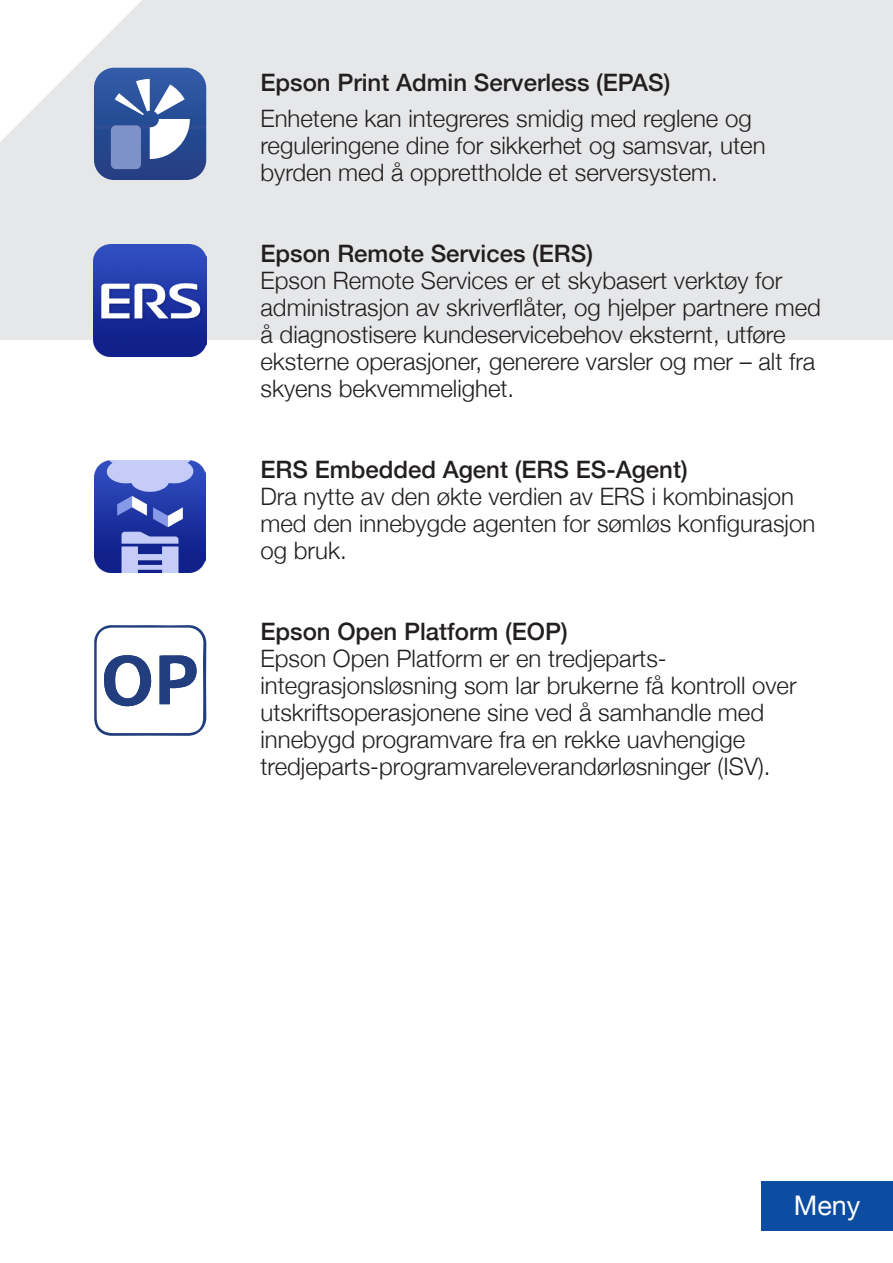
<style>
.page{position:relative;width:893px;height:1263px;background:#fff}
.page>*{position:absolute;margin:0;border:0;box-sizing:border-box;transform-origin:0 0}
.t1{font:27px "Helvetica Neue";color:#fff}
.t2{font:300 24px/27px "Helvetica Neue";color:#231f20}
.t3{font:500 24px "Helvetica Neue";color:#231f20}
</style>
<div class="page">
<div style="left:0;top:0;width:893px;height:340px;background:#e6e7e9"></div>
<svg style="left:94px;top:625px;width:112px;height:111px"></svg>
<img style="left:94px;top:244px;width:112px;height:113px">
<div style="left:761px;top:1181px;width:132px;height:50px;background:#0d4da1"></div>
<svg style="left:94px;top:68px;width:112px;height:112px;background:#5974ae"></svg>
<img style="left:94px;top:461px;width:112px;height:111px">
<p class="t3" style="left:260px;top:64px;width:411px">Epson Print Admin Serverless (EPAS)</p>
<p class="t2" style="left:260px;top:103px;width:507px">Enhetene kan integreres smidig med reglene og reguleringene dine for sikkerhet og samsvar, uten byrden med å opprettholde et serversystem.</p>
<p class="t3" style="left:260px;top:234px;width:334px">Epson Remote Services (ERS)</p>
<p class="t2" style="left:260px;top:265px;width:562px">Epson Remote Services er et skybasert verktøy for administrasjon av skriverflåter, og hjelper partnere med å diagnostisere kundeservicebehov eksternt, utføre eksterne operasjoner, generere varsler og mer – alt fra skyens bekvemmelighet.</p>
<p class="t3" style="left:260px;top:450px;width:429px">ERS Embedded Agent (ERS ES-Agent)</p>
<p class="t2" style="left:260px;top:481px;width:556px">Dra nytte av den økte verdien av ERS i kombinasjon med den innebygde agenten for sømløs konfigurasjon og bruk.</p>
<p class="t3" style="left:260px;top:612px;width:309px">Epson Open Platform (EOP)</p>
<p class="t2" style="left:260px;top:643px;width:538px">Epson Open Platform er en tredjeparts&shy;integrasjonsløsning som lar brukerne få kontroll over utskriftsoperasjonene sine ved å samhandle med innebygd programvare fra en rekke uavhengige tredjeparts-programvareleverandørløsninger (ISV).</p>
<p class="t1" style="left:794px;top:1186px;width:68px">Meny</p>
</div>
